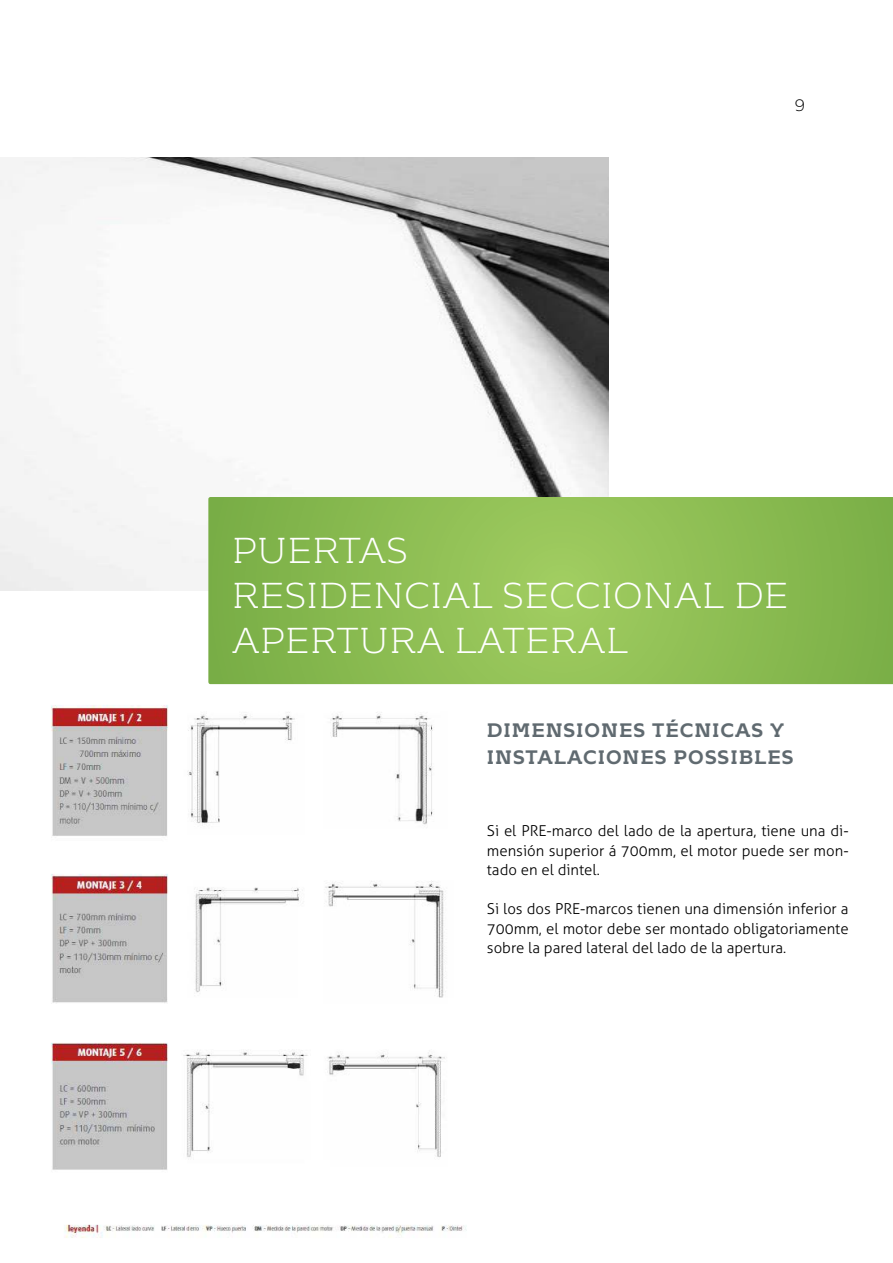
<style>
.page{position:relative;width:893px;height:1263px;background:#fff}
.page>*{position:absolute;margin:0;border:0;box-sizing:border-box;transform-origin:0 0}
.t1{font:300 36px/45px "Kontrapunkt Bob";color:#fff}
.t2{font:700 19.5px/27px "Kontrapunkt Bob";letter-spacing:.05em;color:#606a70}
.t3{font:300 16.5px "Kontrapunkt Bob";color:#000}
.t4{font:300 15px/19.5px "Aller";color:#000;text-align:justify}
</style>
<div class="page">
<img style="left:0;top:158px;width:608px;height:432px">
<svg style="left:208px;top:497px;width:685px;height:187px;background:#8bbc52"></svg>
<img style="left:51px;top:705px;width:416px;height:533px">
<p class="t3" style="left:795px;top:97px;width:12px">9</p>
<h1 class="t1" style="left:232px;top:529px;width:558px">PUERTAS<br>RESIDENCIAL SECCIONAL DE<br>APERTURA LATERAL</h1>
<h2 class="t2" style="left:487px;top:717px;width:308px">DIMENSIONES TÉCNICAS Y<br>INSTALACIONES POSSIBLES</h2>
<p class="t4" style="left:487px;top:821px;width:363px">Si el PRE-marco del lado de la apertura, tiene una di&shy;mensión superior á 700mm, el motor puede ser mon&shy;tado en el dintel.</p>
<p class="t4" style="left:487px;top:899px;width:363px">Si los dos PRE-marcos tienen una dimensión inferior a 700mm, el motor debe ser montado obligatoriamente sobre la pared lateral del lado de la apertura.</p>
</div>
